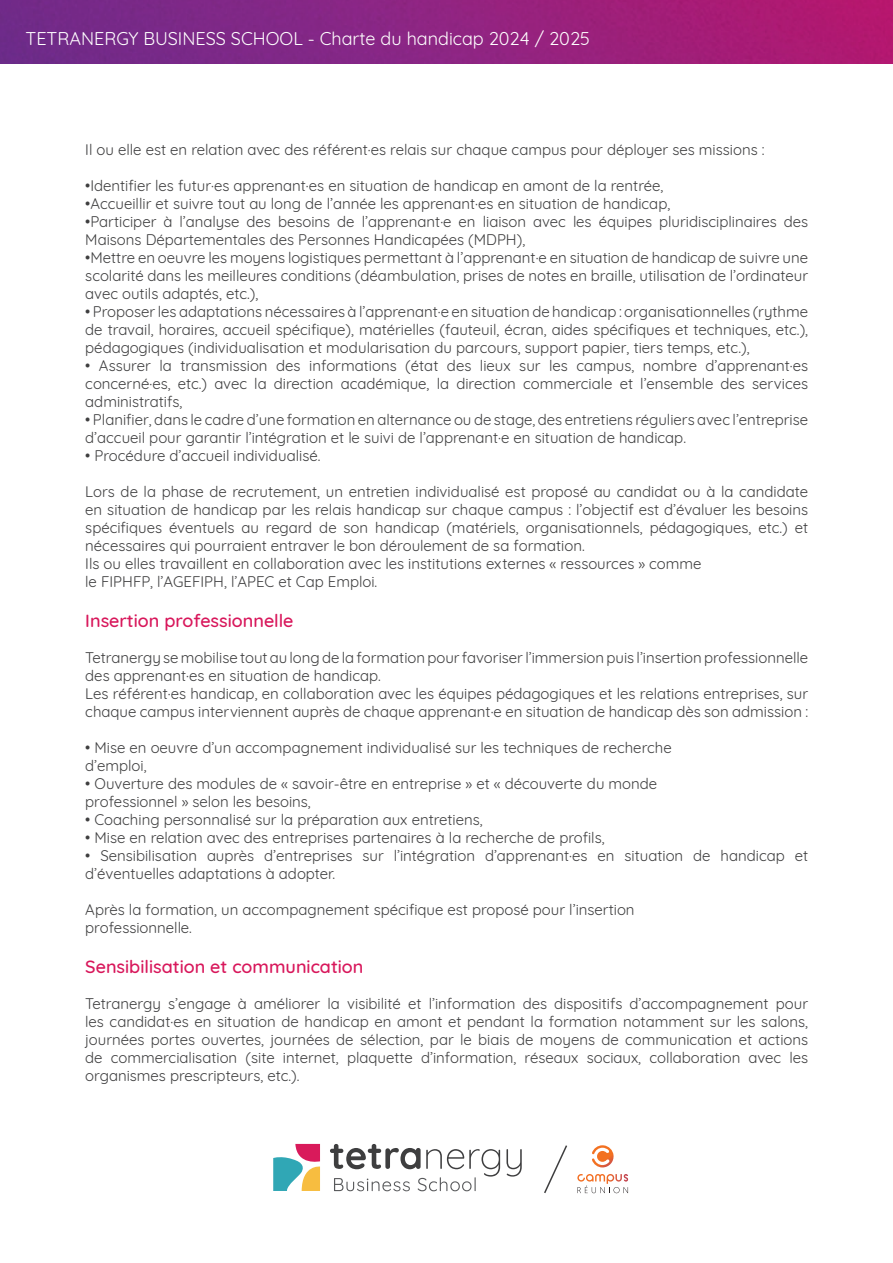
<style>
.page{position:relative;width:893px;height:1263px;background:#fff}
.page>*{position:absolute;margin:0;border:0;box-sizing:border-box;transform-origin:0 0}
.t1{font:500 18px "Quicksand";color:#d8175b}
.t2{font:18px "Quicksand";color:#fff}
.t3{font:15px/18px "Quicksand";color:#3e3e3f}
</style>
<div class="page">
<img style="left:0;top:0;width:893px;height:64px">
<svg style="left:273px;top:1144px;width:47px;height:47px"></svg>
<svg style="left:330px;top:1144px;width:170px;height:47px"></svg>
<svg style="left:506px;top:1149px;width:16px;height:27px"></svg>
<svg style="left:592px;top:1145px;width:22px;height:22px"></svg>
<svg style="left:577px;top:1174px;width:51px;height:19px"></svg>
<svg style="left:544px;top:1145px;width:23px;height:48px"></svg>
<p class="t2" style="left:26px;top:25px;width:566px">TETRANERGY BUSINESS SCHOOL - Charte du handicap 2024 / 2025</p>
<p class="t3" style="left:85px;top:139px;width:681px">Il ou elle est en relation avec des référent·es relais sur chaque campus pour déployer ses missions :</p>
<p class="t3" style="left:85px;top:175px;width:580px">•Identifier les futur·es apprenant·es en situation de handicap en amont de la rentrée,</p>
<p class="t3" style="left:85px;top:193px;width:586px">•Accueillir et suivre tout au long de l’année les apprenant·es en situation de handicap,</p>
<p class="t3" style="left:85px;top:211px;width:724px">•Participer à l’analyse des besoins de l’apprenant·e en liaison avec les équipes pluridisciplinaires des<br>Maisons Départementales des Personnes Handicapées (MDPH),</p>
<p class="t3" style="left:85px;top:247px;width:724px;text-align:justify">•Mettre en oeuvre les moyens logistiques permettant à l’apprenant·e en situation de handicap de suivre une scolarité dans les meilleures conditions (déambulation, prises de notes en braille, utilisation de l’ordinateur avec outils adaptés, etc.),</p>
<p class="t3" style="left:85px;top:301px;width:724px;text-align:justify">• Proposer les adaptations nécessaires à l’apprenant·e en situation de handicap : organisationnelles (rythme de travail, horaires, accueil spécifique), matérielles (fauteuil, écran, aides spécifiques et techniques, etc.), pédagogiques (individualisation et modularisation du parcours, support papier, tiers temps, etc.),</p>
<p class="t3" style="left:85px;top:355px;width:724px;text-align:justify">• Assurer la transmission des informations (état des lieux sur les campus, nombre d’apprenant·es concerné·es, etc.) avec la direction académique, la direction commerciale et l’ensemble des services administratifs,</p>
<p class="t3" style="left:85px;top:409px;width:724px">• Planifier, dans le cadre d’une formation en alternance ou de stage, des entretiens réguliers avec l’entreprise d’accueil pour garantir l’intégration et le suivi de l’apprenant·e en situation de handicap.</p>
<p class="t3" style="left:85px;top:445px;width:237px">• Procédure d’accueil individualisé.</p>
<p class="t3" style="left:85px;top:481px;width:724px">Lors de la phase de recrutement, un entretien individualisé est proposé au candidat ou à la candidate en situation de handicap par les relais handicap sur chaque campus : l’objectif est d’évaluer les besoins spécifiques éventuels au regard de son handicap (matériels, organisationnels, pédagogiques, etc.) et nécessaires qui pourraient entraver le bon déroulement de sa formation.<br>Ils ou elles travaillent en collaboration avec les institutions externes « ressources » comme<br>le FIPHFP, l’AGEFIPH, l’APEC et Cap Emploi.</p>
<p class="t1" style="left:85px;top:606px;width:210px">Insertion professionnelle</p>
<p class="t3" style="left:85px;top:647px;width:724px">Tetranergy se mobilise tout au long de la formation pour favoriser l’immersion puis l’insertion professionnelle des apprenant·es en situation de handicap.<br>Les référent·es handicap, en collaboration avec les équipes pédagogiques et les relations entreprises, sur chaque campus interviennent auprès de chaque apprenant·e en situation de handicap dès son admission :</p>
<p class="t3" style="left:85px;top:737px;width:588px">• Mise en oeuvre d’un accompagnement individualisé sur les techniques de recherche d’emploi,</p>
<p class="t3" style="left:85px;top:773px;width:573px">• Ouverture des modules de « savoir-être en entreprise » et « découverte du monde professionnel » selon les besoins,</p>
<p class="t3" style="left:85px;top:809px;width:399px">• Coaching personnalisé sur la préparation aux entretiens,</p>
<p class="t3" style="left:85px;top:827px;width:521px">• Mise en relation avec des entreprises partenaires à la recherche de profils,</p>
<p class="t3" style="left:85px;top:845px;width:724px">• Sensibilisation auprès d’entreprises sur l’intégration d’apprenant·es en situation de handicap et d’éventuelles adaptations à adopter.</p>
<p class="t3" style="left:85px;top:899px;width:551px">Après la formation, un accompagnement spécifique est proposé pour l’insertion professionnelle.</p>
<p class="t1" style="left:85px;top:952px;width:280px">Sensibilisation et communication</p>
<p class="t3" style="left:85px;top:993px;width:724px;text-align:justify">Tetranergy s’engage à améliorer la visibilité et l’information des dispositifs d’accompagnement pour les candidat·es en situation de handicap en amont et pendant la formation notamment sur les salons, journées portes ouvertes, journées de sélection, par le biais de moyens de communication et actions de commercialisation (site internet, plaquette d’information, réseaux sociaux, collaboration avec les organismes prescripteurs, etc.).</p>
</div>
